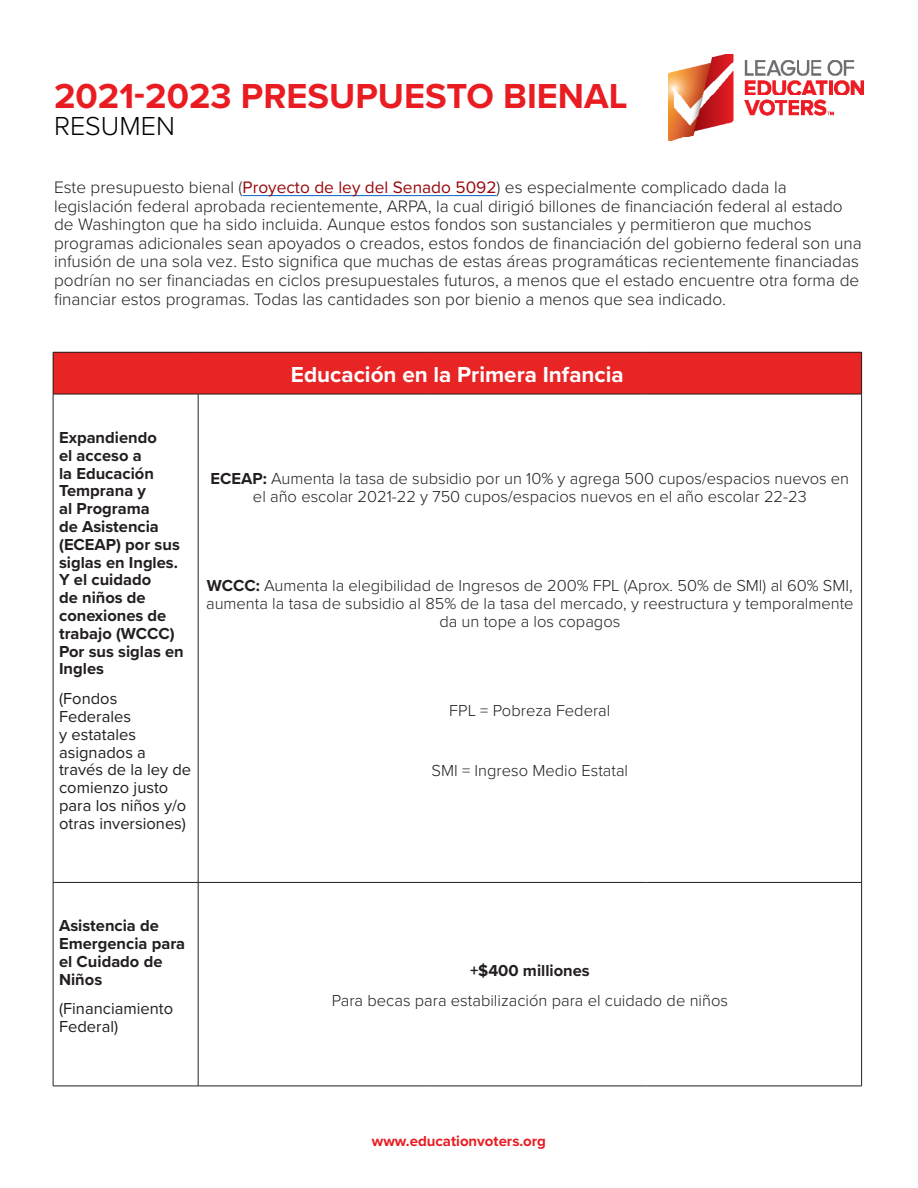
<style>
.page{position:relative;width:918px;height:1188px;background:#fff}
.page>*{position:absolute;margin:0;border:0;box-sizing:border-box;transform-origin:0 0}
.t1{font:700 36px "Proxima Nova";color:#e91c22}
.t2{font:300 27px "Proxima Nova";color:#000}
.t3{font:700 22.5px "Proxima Nova";color:#fff}
.t4{font:300 17.25px/18.6px "Proxima Nova";color:#231f20}
.t5{font:300 16.5px/17.9px "Proxima Nova";color:#231f20;text-align:center}
.t6{font:700 16.5px/17.9px "Proxima Nova";color:#231f20}
.t7{font:16.5px/17.9px "Proxima Nova";color:#231f20}
.t8{font:700 15px "Proxima Nova";color:#e91c22}
.s1{font-weight:400;color:#98080c}
.s2{font-weight:700}
</style>
<div class="page">
<img style="left:669px;top:54px;width:195px;height:86px">
<div style="left:53px;top:352px;width:809px;height:42px;background:#e82425"></div>
<hr style="left:53px;top:352px;width:145px;height:1px;background:#231f20">
<hr style="left:53px;top:352px;width:1px;height:42px;background:#231f20">
<hr style="left:198px;top:352px;width:229px;height:1px;background:#231f20">
<hr style="left:427px;top:352px;width:219px;height:1px;background:#231f20">
<hr style="left:646px;top:352px;width:216px;height:1px;background:#231f20">
<hr style="left:861px;top:352px;width:1px;height:42px;background:#231f20">
<hr style="left:53px;top:394px;width:145px;height:1px;background:#231f20">
<hr style="left:53px;top:394px;width:1px;height:488px;background:#231f20">
<hr style="left:198px;top:394px;width:229px;height:1px;background:#231f20">
<hr style="left:198px;top:394px;width:1px;height:488px;background:#231f20">
<hr style="left:427px;top:394px;width:219px;height:1px;background:#231f20">
<hr style="left:646px;top:394px;width:216px;height:1px;background:#231f20">
<hr style="left:861px;top:394px;width:1px;height:488px;background:#231f20">
<hr style="left:53px;top:882px;width:145px;height:1px;background:#231f20">
<hr style="left:53px;top:883px;width:1px;height:203px;background:#231f20">
<hr style="left:198px;top:882px;width:229px;height:1px;background:#231f20">
<hr style="left:198px;top:883px;width:1px;height:203px;background:#231f20">
<hr style="left:427px;top:882px;width:219px;height:1px;background:#231f20">
<hr style="left:646px;top:882px;width:216px;height:1px;background:#231f20">
<hr style="left:861px;top:883px;width:1px;height:203px;background:#231f20">
<hr style="left:53px;top:1086px;width:145px;height:1px;background:#231f20">
<hr style="left:198px;top:1086px;width:229px;height:1px;background:#231f20">
<hr style="left:427px;top:1086px;width:219px;height:1px;background:#231f20">
<hr style="left:646px;top:1086px;width:216px;height:1px;background:#231f20">
<hr style="left:243px;top:195px;width:254px;height:1px;background:#0563c1">
<p class="t1" style="left:54px;top:69px;width:575px">2021-2023 PRESUPUESTO BIENAL</p>
<p class="t2" style="left:54px;top:106px;width:122px">RESUMEN</p>
<p class="t4" style="left:54px;top:177px;width:809px">Este presupuesto bienal (<span class="s1">Proyecto de ley del Senado 5092</span>) es especialmente complicado dada la legislación federal aprobada recientemente, ARPA, la cual dirigió billones de financiación federal al estado de Washington que ha sido incluida. Aunque estos fondos son sustanciales y permitieron que muchos programas adicionales sean apoyados o creados, estos fondos de financiación del gobierno federal son una infusión de una sola vez. Esto significa que muchas de estas áreas programáticas recientemente financiadas podrían no ser financiadas en ciclos presupuestales futuros, a menos que el estado encuentre otra forma de financiar estos programas. Todas las cantidades son por bienio a menos que sea indicado.</p>
<p class="t3" style="left:291px;top:358px;width:334px">Educación en la Primera Infancia</p>
<p class="t6" style="left:59px;top:428px;width:126px">Expandiendo<br>el acceso a<br>la Educación<br>Temprana y<br>al Programa<br>de Asistencia (ECEAP) por sus siglas en Ingles.<br>Y el cuidado<br>de niños de conexiones de trabajo (WCCC)<br>Por sus siglas en<br>Ingles</p>
<p class="t7" style="left:59px;top:689px;width:134px">(Fondos<br>Federales<br>y estatales asignados a través de la ley de comienzo justo para los niños y/o otras inversiones)</p>
<p class="t5" style="left:211px;top:469px;width:640px"><span class="s2">ECEAP:</span> Aumenta la tasa de subsidio por un 10% y agrega 500 cupos/espacios nuevos en el año escolar 2021-22 y 750 cupos/espacios nuevos en el año escolar 22-23</p>
<p class="t5" style="left:206px;top:576px;width:649px"><span class="s2">WCCC:</span> Aumenta la elegibilidad de Ingresos de 200% FPL (Aprox. 50% de SMI) al 60% SMI, aumenta la tasa de subsidio al 85% de la tasa del mercado, y reestructura y temporalmente da un tope a los copagos</p>
<p class="t5" style="left:449px;top:701px;width:163px">FPL = Pobreza Federal</p>
<p class="t5" style="left:432px;top:760px;width:198px">SMI = Ingreso Medio Estatal</p>
<p class="t6" style="left:59px;top:916px;width:128px">Asistencia de<br>Emergencia para el Cuidado de<br>Niños</p>
<p class="t7" style="left:59px;top:999px;width:116px">(Financiamiento<br>Federal)</p>
<p class="t6" style="left:470px;top:961px;width:121px">+$400 milliones</p>
<p class="t5" style="left:332px;top:990px;width:398px">Para becas para estabilización para el cuidado de niños</p>
<p class="t8" style="left:372px;top:1130px;width:176px">www.educationvoters.org</p>
</div>
